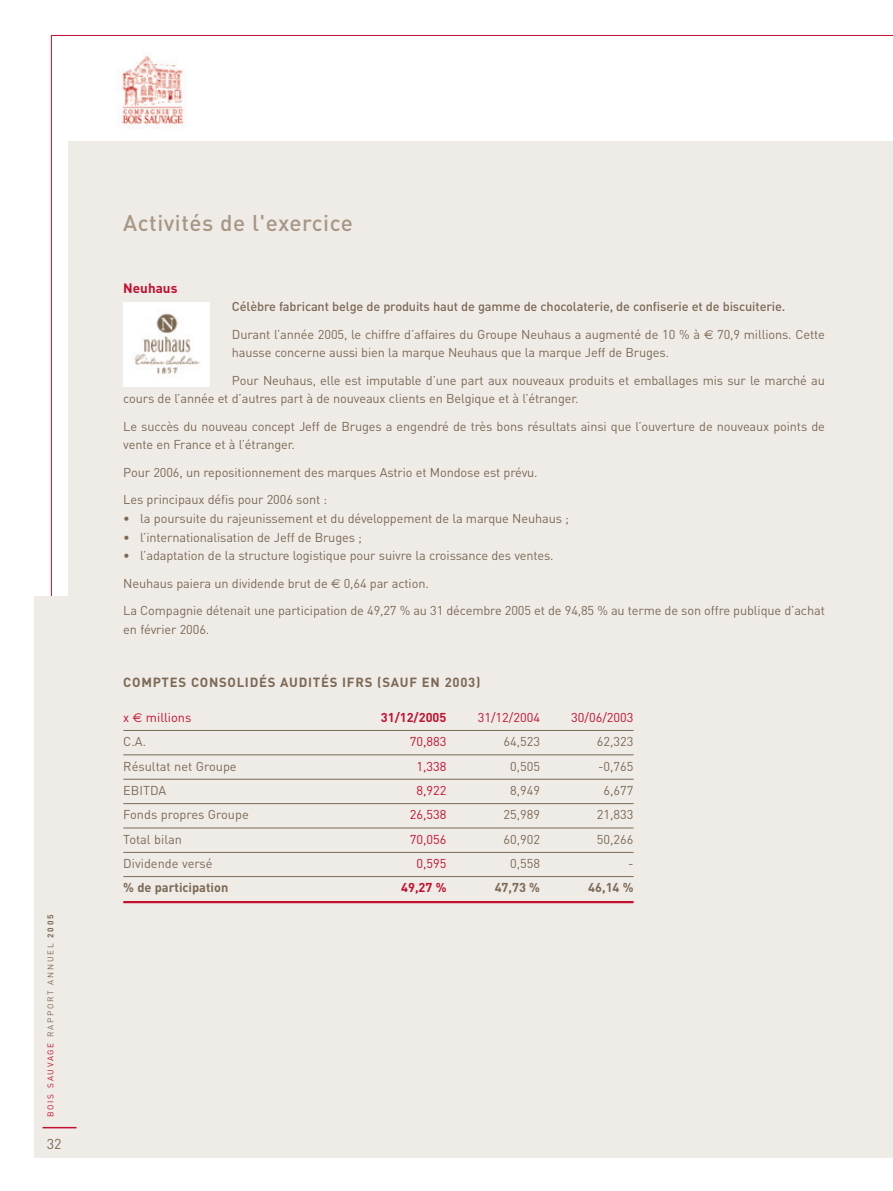
<style>
.page{position:relative;width:893px;height:1191px;background:#fff}
.page>*{position:absolute;margin:0;border:0;box-sizing:border-box;transform-origin:0 0}
.t1{font:500 22.5px "DIN";letter-spacing:.02em;color:#a79785}
.t2{font:14.25px "DIN";color:#7c6954}
.t3{font:700 13.5px "DIN";color:#c3102f}
.t4{font:700 13.2px "DIN";letter-spacing:.055em;color:#7c6954}
.t5{font:12.75px/27.3px "DIN";letter-spacing:-.01em;color:#7c6954}
.t6{font:500 12.75px/27.3px "DIN";letter-spacing:-.01em;color:#7c6954}
.t7{font:12.75px "DIN";color:#c3102f}
.t8{font:700 12.75px "DIN";color:#7c6954}
.t9{font:700 12.75px "DIN";color:#c3102f}
.t10{font:8.25px "DIN";letter-spacing:.21em;color:#7c6954}
.s1{color:#c3102f}
.s2{font-weight:700}
.s3{font-weight:400}
.s4{font-family:"Euro Sans";font-weight:400}
.s5{font-family:"Euro Sans"}
</style>
<div class="page">
<div style="left:34px;top:596px;width:825px;height:562px;background:#efece8"></div>
<div style="left:68px;top:141px;width:825px;height:1017px;background:#efece8"></div>
<img style="left:119px;top:54px;width:65px;height:72px">
<hr style="left:43px;top:1126px;width:34px;height:2px;background:#c3102f">
<hr style="left:123px;top:730px;width:511px;height:1px;background:#7c6954">
<hr style="left:123px;top:754px;width:511px;height:1px;background:#7c6954">
<hr style="left:123px;top:779px;width:511px;height:1px;background:#7c6954">
<hr style="left:123px;top:803px;width:511px;height:1px;background:#7c6954">
<hr style="left:123px;top:827px;width:511px;height:1px;background:#7c6954">
<hr style="left:123px;top:852px;width:511px;height:1px;background:#7c6954">
<hr style="left:123px;top:876px;width:511px;height:1px;background:#7c6954">
<hr style="left:123px;top:901px;width:511px;height:2px;background:#c3102f">
<div style="left:123px;top:302px;width:86px;height:84px;background:#fff"></div>
<img style="left:134px;top:313px;width:66px;height:62px">
<p class="t10" style="left:47px;top:1117px;width:204px;rotate:-90deg"><span class="s1">BOIS SAUVAGE</span> RAPPORT ANNUEL <span class="s2">2005</span></p>
<p class="t2" style="left:47px;top:1138px;width:16px">32</p>
<h1 class="t1" style="left:123px;top:215px;width:231px">Activités de l'exercice</h1>
<p class="t3" style="left:123px;top:283px;width:56px">Neuhaus</p>
<p class="t6" style="left:232px;top:295px;width:594px">Célèbre fabricant belge de produits haut de gamme de chocolaterie, de confiserie et de biscuiterie.<br><span class="s3">Durant l’année 2005, le chiffre d’affaires du Groupe Neuhaus a augmenté de 10 % à</span> <span class="s4">€</span> <span class="s3">70,9 millions. Cette</span></p>
<p class="t5" style="left:232px;top:341px;width:594px">hausse concerne aussi bien la marque Neuhaus que la marque Jeff de Bruges.<br>Pour Neuhaus, elle est imputable d’une part aux nouveaux produits et emballages mis sur le marché au</p>
<p class="t5" style="left:123px;top:387px;width:703px">cours de l’année et d’autres part à de nouveaux clients en Belgique et à l’étranger.<br>Le succès du nouveau concept Jeff de Bruges a engendré de très bons résultats ainsi que l’ouverture de nouveaux points de</p>
<p class="t5" style="left:123px;top:433px;width:416px">vente en France et à l’étranger.<br>Pour 2006, un repositionnement des marques Astrio et Mondose est prévu.<br>Les principaux défis pour 2006 sont :</p>
<p class="t5" style="left:123px;top:506px;width:447px">• la poursuite du rajeunissement et du développement de la marque Neuhaus ;</p>
<p class="t5" style="left:123px;top:525px;width:240px">• l’internationalisation de Jeff de Bruges ;</p>
<p class="t5" style="left:123px;top:543px;width:703px">• l’adaptation de la structure logistique pour suivre la croissance des ventes.<br>Neuhaus paiera un dividende brut de <span class="s5">€</span> 0,64 par action.<br>La Compagnie détenait une participation de 49,27 % au 31 décembre 2005 et de 94,85 % au terme de son offre publique d’achat</p>
<p class="t5" style="left:123px;top:617px;width:87px">en février 2006.</p>
<p class="t4" style="left:123px;top:677px;width:359px">COMPTES CONSOLIDÉS AUDITÉS IFRS (SAUF EN 2003)</p>
<p class="t7" style="left:123px;top:712px;width:70px">x <span class="s5">€</span> millions</p>
<p class="t9" style="left:381px;top:712px;width:67px">31/12/2005</p>
<p class="t7" style="left:478px;top:712px;width:64px">31/12/2004</p>
<p class="t7" style="left:571px;top:712px;width:64px">30/06/2003</p>
<p class="t5" style="left:123px;top:729px;width:24px">C.A.</p>
<p class="t7" style="left:410px;top:737px;width:38px">70,883</p>
<p class="t5" style="left:503px;top:729px;width:38px">64,523</p>
<p class="t5" style="left:597px;top:729px;width:38px">62,323</p>
<p class="t5" style="left:123px;top:754px;width:115px">Résultat net Groupe</p>
<p class="t7" style="left:416px;top:761px;width:31px">1,338</p>
<p class="t5" style="left:510px;top:754px;width:31px">0,505</p>
<p class="t5" style="left:598px;top:754px;width:37px">-0,765</p>
<p class="t5" style="left:123px;top:778px;width:44px">EBITDA</p>
<p class="t7" style="left:416px;top:786px;width:31px">8,922</p>
<p class="t5" style="left:510px;top:778px;width:31px">8,949</p>
<p class="t5" style="left:604px;top:778px;width:31px">6,677</p>
<p class="t5" style="left:123px;top:802px;width:127px">Fonds propres Groupe</p>
<p class="t7" style="left:410px;top:810px;width:38px">26,538</p>
<p class="t5" style="left:503px;top:802px;width:38px">25,989</p>
<p class="t5" style="left:597px;top:802px;width:38px">21,833</p>
<p class="t5" style="left:123px;top:827px;width:60px">Total bilan</p>
<p class="t7" style="left:410px;top:834px;width:38px">70,056</p>
<p class="t5" style="left:503px;top:827px;width:38px">60,902</p>
<p class="t5" style="left:597px;top:827px;width:38px">50,266</p>
<p class="t5" style="left:123px;top:851px;width:91px">Dividende versé</p>
<p class="t7" style="left:416px;top:859px;width:31px">0,595</p>
<p class="t5" style="left:510px;top:851px;width:31px">0,558</p>
<p class="t5" style="left:628px;top:851px;width:7px">-</p>
<p class="t8" style="left:123px;top:883px;width:106px">% de participation</p>
<p class="t9" style="left:401px;top:883px;width:47px">49,27 %</p>
<p class="t8" style="left:495px;top:883px;width:47px">47,73 %</p>
<p class="t8" style="left:588px;top:883px;width:47px">46,14 %</p>
</div>
